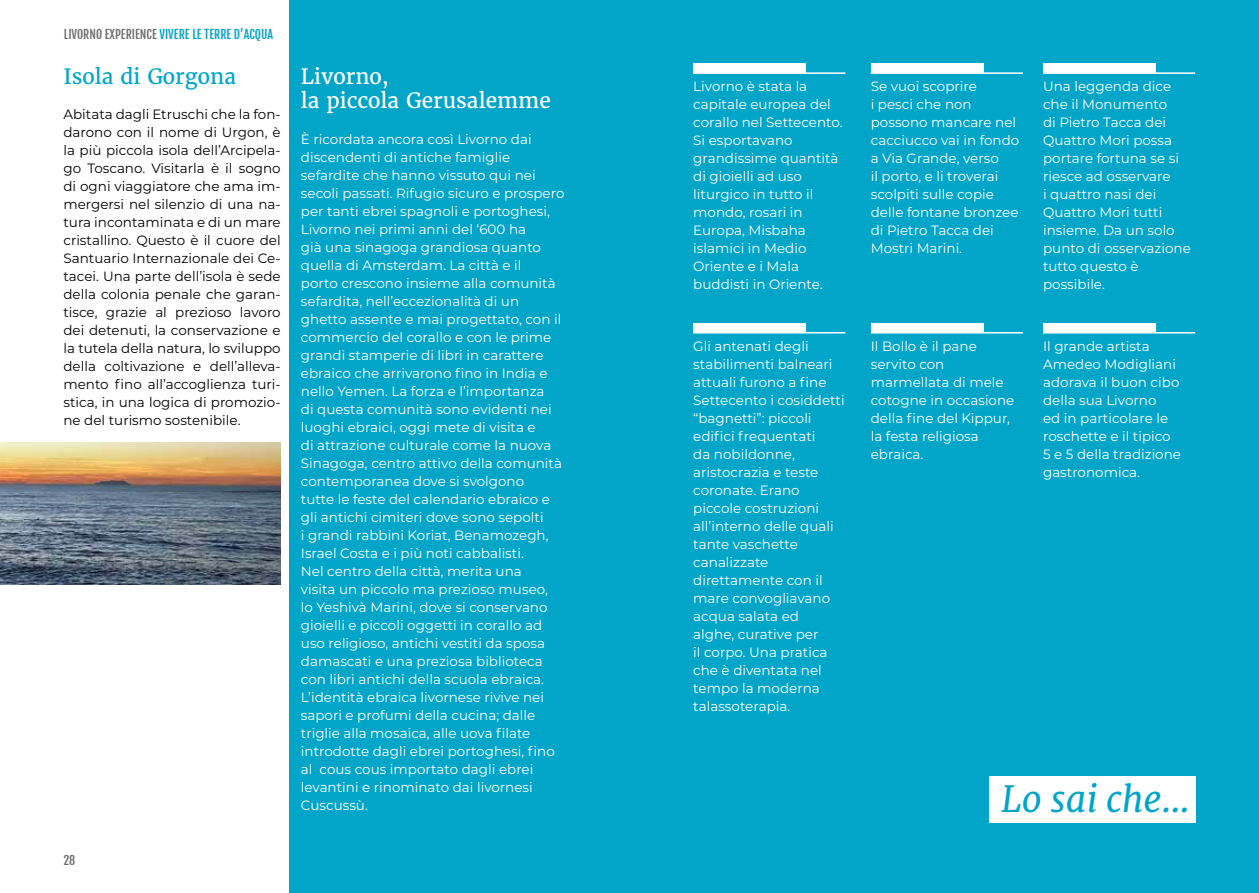
<style>
.page{position:relative;width:1259px;height:893px;background:#fff}
.page>*{position:absolute;margin:0;border:0;box-sizing:border-box;transform-origin:0 0}
.t1{font:italic 36px "Merriweather";color:#00a5c8}
.t2{font:21px/24px "Merriweather";color:#fff}
.t3{font:21px "Merriweather";color:#00a5c8}
.t4{font:13.5px/18px "Montserrat";color:#fff}
.t5{font:13.5px/18px "Montserrat";color:#000;text-align:justify}
.t6{font:12px "Fjalla One";color:#00a5c8}
.t7{font:12px "Fjalla One";color:#706f6f}
.s1{color:#706f6f}
</style>
<div class="page">
<div style="left:629px;top:0;width:630px;height:893px;background:#00a5c8"></div>
<div style="left:289px;top:0;width:340px;height:893px;background:#00a5c8"></div>
<img style="left:0;top:442px;width:281px;height:142px">
<hr style="left:693px;top:72px;width:152px;height:2px;background:#fff">
<div style="left:693px;top:64px;width:113px;height:9px;background:#fff"></div>
<hr style="left:693px;top:332px;width:152px;height:1px;background:#fff">
<div style="left:693px;top:323px;width:113px;height:10px;background:#fff"></div>
<hr style="left:871px;top:72px;width:152px;height:2px;background:#fff">
<div style="left:871px;top:64px;width:112px;height:9px;background:#fff"></div>
<hr style="left:871px;top:332px;width:152px;height:1px;background:#fff">
<div style="left:871px;top:323px;width:112px;height:10px;background:#fff"></div>
<hr style="left:1043px;top:72px;width:152px;height:2px;background:#fff">
<div style="left:1043px;top:64px;width:112px;height:9px;background:#fff"></div>
<hr style="left:1043px;top:332px;width:152px;height:1px;background:#fff">
<div style="left:1043px;top:323px;width:112px;height:10px;background:#fff"></div>
<div style="left:989px;top:777px;width:206px;height:46px;background:#fff"></div>
<p class="t6" style="left:64px;top:26px;width:211px"><span class="s1">LIVORNO EXPERIENCE</span> VIVERE LE TERRE D’ACQUA</p>
<h2 class="t3" style="left:63px;top:64px;width:174px">Isola di Gorgona</h2>
<h2 class="t2" style="left:301px;top:65px;width:251px">Livorno,<br>la piccola Gerusalemme</h2>
<p class="t5" style="left:63px;top:105px;width:219px">Abitata dagli Etruschi che la fon&shy;darono con il nome di Urgon, è la più piccola isola dell’Arcipela&shy;go Toscano. Visitarla è il sogno di ogni viaggiatore che ama im&shy;mergersi nel silenzio di una na&shy;tura incontaminata e di un mare cristallino. Questo è il cuore del Santuario Internazionale dei Ce&shy;tacei. Una parte dell’isola è sede della colonia penale che garan&shy;tisce, grazie al prezioso lavoro dei detenuti, la conservazione e la tutela della natura, lo sviluppo della coltivazione e dell’alleva&shy;mento fino all’accoglienza turi&shy;stica, in una logica di promozio&shy;ne del turismo sostenibile.</p>
<p class="t4" style="left:301px;top:130px;width:265px">È ricordata ancora così Livorno dai discendenti di antiche famiglie sefardite che hanno vissuto qui nei secoli passati. Rifugio sicuro e prospero per tanti ebrei spagnoli e portoghesi, Livorno nei primi anni del ‘600 ha<br>già una sinagoga grandiosa quanto quella di Amsterdam. La città e il<br>porto crescono insieme alla comunità sefardita, nell’eccezionalità di un ghetto assente e mai progettato, con il commercio del corallo e con le prime grandi stamperie di libri in carattere ebraico che arrivarono fino in India e nello Yemen. La forza e l’importanza<br>di questa comunità sono evidenti nei luoghi ebraici, oggi mete di visita e<br>di attrazione culturale come la nuova Sinagoga, centro attivo della comunità contemporanea dove si svolgono<br>tutte le feste del calendario ebraico e gli antichi cimiteri dove sono sepolti<br>i grandi rabbini Koriat, Benamozegh, Israel Costa e i più noti cabbalisti.<br>Nel centro della città, merita una<br>visita un piccolo ma prezioso museo,<br>lo Yeshivà Marini, dove si conservano gioielli e piccoli oggetti in corallo ad uso religioso, antichi vestiti da sposa damascati e una preziosa biblioteca con libri antichi della scuola ebraica.<br>L’identità ebraica livornese rivive nei sapori e profumi della cucina; dalle triglie alla mosaica, alle uova filate introdotte dagli ebrei portoghesi, fino al cous cous importato dagli ebrei levantini e rinominato dai livornesi Cuscussù.</p>
<p class="t7" style="left:63px;top:853px;width:13px">28</p>
<p class="t4" style="left:693px;top:76px;width:151px">Livorno è stata la capitale europea del corallo nel Settecento.<br>Si esportavano grandissime quantità di gioielli ad uso liturgico in tutto il mondo, rosari in<br>Europa, Misbaha islamici in Medio<br>Oriente e i Mala buddisti in Oriente.</p>
<p class="t4" style="left:871px;top:76px;width:150px">Se vuoi scoprire<br>i pesci che non possono mancare nel cacciucco vai in fondo a Via Grande, verso<br>il porto, e li troverai scolpiti sulle copie delle fontane bronzee di Pietro Tacca dei<br>Mostri Marini.</p>
<p class="t4" style="left:1043px;top:76px;width:149px">Una leggenda dice che il Monumento<br>di Pietro Tacca dei<br>Quattro Mori possa portare fortuna se si riesce ad osservare<br>i quattro nasi dei<br>Quattro Mori tutti insieme. Da un solo punto di osservazione tutto questo è possibile.</p>
<p class="t4" style="left:693px;top:336px;width:153px">Gli antenati degli stabilimenti balneari attuali furono a fine<br>Settecento i cosiddetti “bagnetti”: piccoli edifici frequentati<br>da nobildonne, aristocrazia e teste coronate. Erano piccole costruzioni all’interno delle quali tante vaschette canalizzate direttamente con il mare convogliavano acqua salata ed<br>alghe, curative per<br>il corpo. Una pratica che è diventata nel tempo la moderna talassoterapia.</p>
<p class="t4" style="left:871px;top:336px;width:145px">Il Bollo è il pane servito con marmellata di mele cotogne in occasione della fine del Kippur, la festa religiosa ebraica.</p>
<p class="t4" style="left:1043px;top:336px;width:139px">Il grande artista<br>Amedeo Modigliani adorava il buon cibo della sua Livorno<br>ed in particolare le roschette e il tipico<br>5 e 5 della tradizione gastronomica.</p>
<h1 class="t1" style="left:1001px;top:777px;width:190px">Lo sai che...</h1>
</div>
